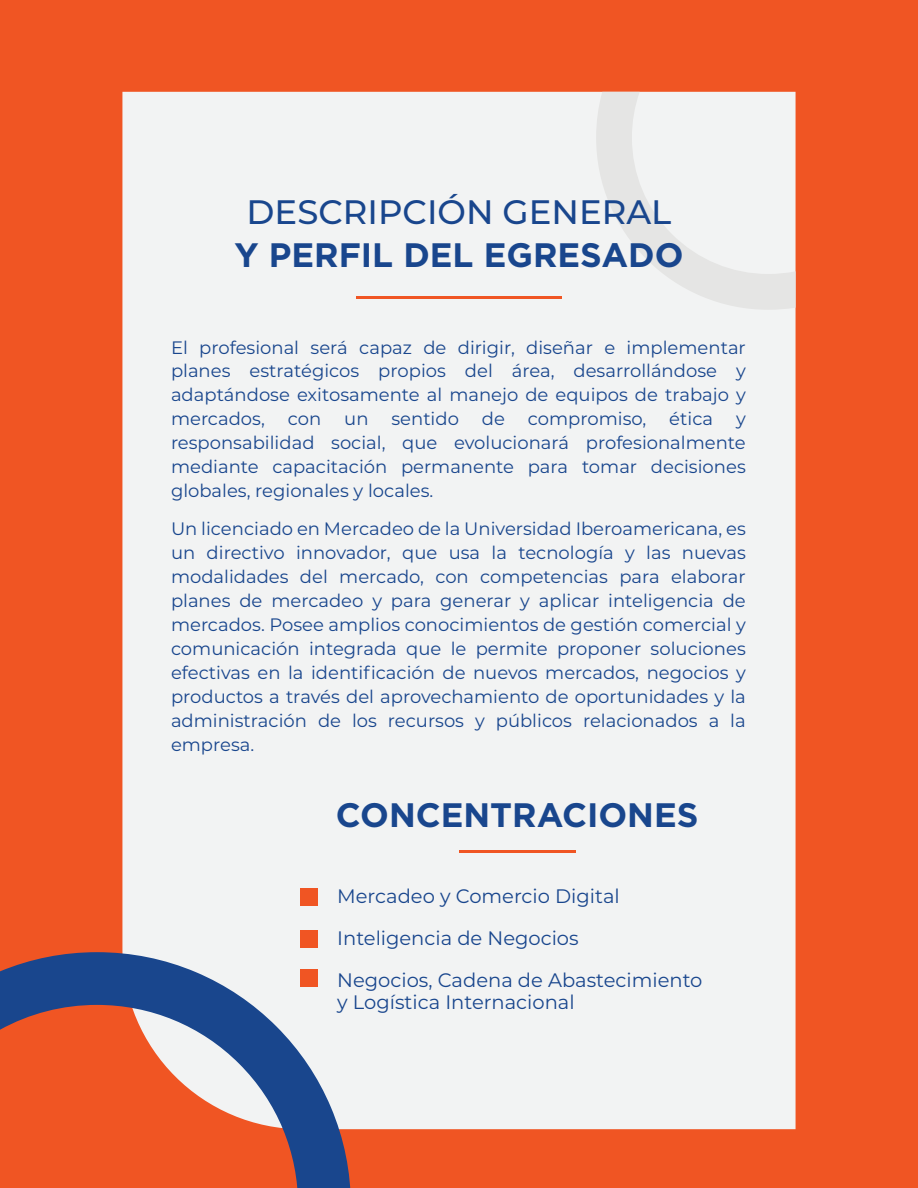
<style>
.page{position:relative;width:918px;height:1188px;background:#f05523}
.page>*{position:absolute;margin:0;border:0;box-sizing:border-box;transform-origin:0 0}
.t1{font:700 33.9px "Gotham";color:#19468d}
.t2{font:500 33.9px "Montserrat";color:#19468d}
.t3{font:19.5px/42.2px "Montserrat";color:#19468d}
.t4{font:18px/24px "Montserrat";color:#19468d;text-align:justify}
</style>
<div class="page">
<div style="left:122px;top:92px;width:674px;height:1037px;background:#f2f3f3"></div>
<hr style="left:356px;top:297px;width:206px;height:2px;background:#f05523">
<svg style="left:596px;top:92px;width:200px;height:218px;background:#eeefef"></svg>
<svg style="left:0;top:952px;width:351px;height:236px"></svg>
<hr style="left:459px;top:850px;width:116px;height:3px;background:#f05523">
<div style="left:300px;top:888px;width:18px;height:18px;background:#f05523"></div>
<div style="left:300px;top:930px;width:18px;height:18px;background:#f05523"></div>
<div style="left:300px;top:969px;width:18px;height:18px;background:#f05523"></div>
<h1 class="t2" style="left:247px;top:189px;width:426px">DESCRIPCIÓN GENERAL</h1>
<h1 class="t1" style="left:234px;top:235px;width:451px">Y PERFIL DEL EGRESADO</h1>
<p class="t4" style="left:171px;top:334px;width:576px">El profesional será capaz de dirigir, diseñar e implementar planes estratégicos propios del área, desarrollándose y adaptándose exitosamente al manejo de equipos de trabajo y mercados,</p>
<p class="t4" style="left:288px;top:406px;width:35px">con</p>
<p class="t4" style="left:344px;top:406px;width:26px">un</p>
<p class="t4" style="left:391px;top:406px;width:69px">sentido</p>
<p class="t4" style="left:482px;top:406px;width:25px">de</p>
<p class="t4" style="left:528px;top:406px;width:120px">compromiso,</p>
<p class="t4" style="left:669px;top:406px;width:45px">ética</p>
<p class="t4" style="left:171px;top:406px;width:576px;text-indent:565px">y responsabilidad social, que evolucionará profesionalmente mediante capacitación permanente para tomar decisiones globales, regionales y locales.</p>
<p class="t4" style="left:171px;top:516px;width:576px">Un licenciado en Mercadeo de la Universidad Iberoamericana, es un directivo innovador, que usa la tecnología y las nuevas modalidades del mercado, con competencias para elaborar planes de mercadeo y para generar y aplicar inteligencia de mercados. Posee amplios conocimientos de gestión comercial y comunicación integrada que le permite proponer soluciones efectivas en la identificación de nuevos mercados, negocios y productos a través del aprovechamiento de oportunidades y la administración de los recursos y públicos relacionados a la empresa.</p>
<h1 class="t1" style="left:336px;top:795px;width:364px">CONCENTRACIONES</h1>
<p class="t3" style="left:337px;top:874px;width:367px">Mercadeo y Comercio Digital<br>Inteligencia de Negocios<br>Negocios, Cadena de Abastecimiento</p>
<p class="t3" style="left:337px;top:981px;width:239px">y Logística Internacional</p>
</div>
